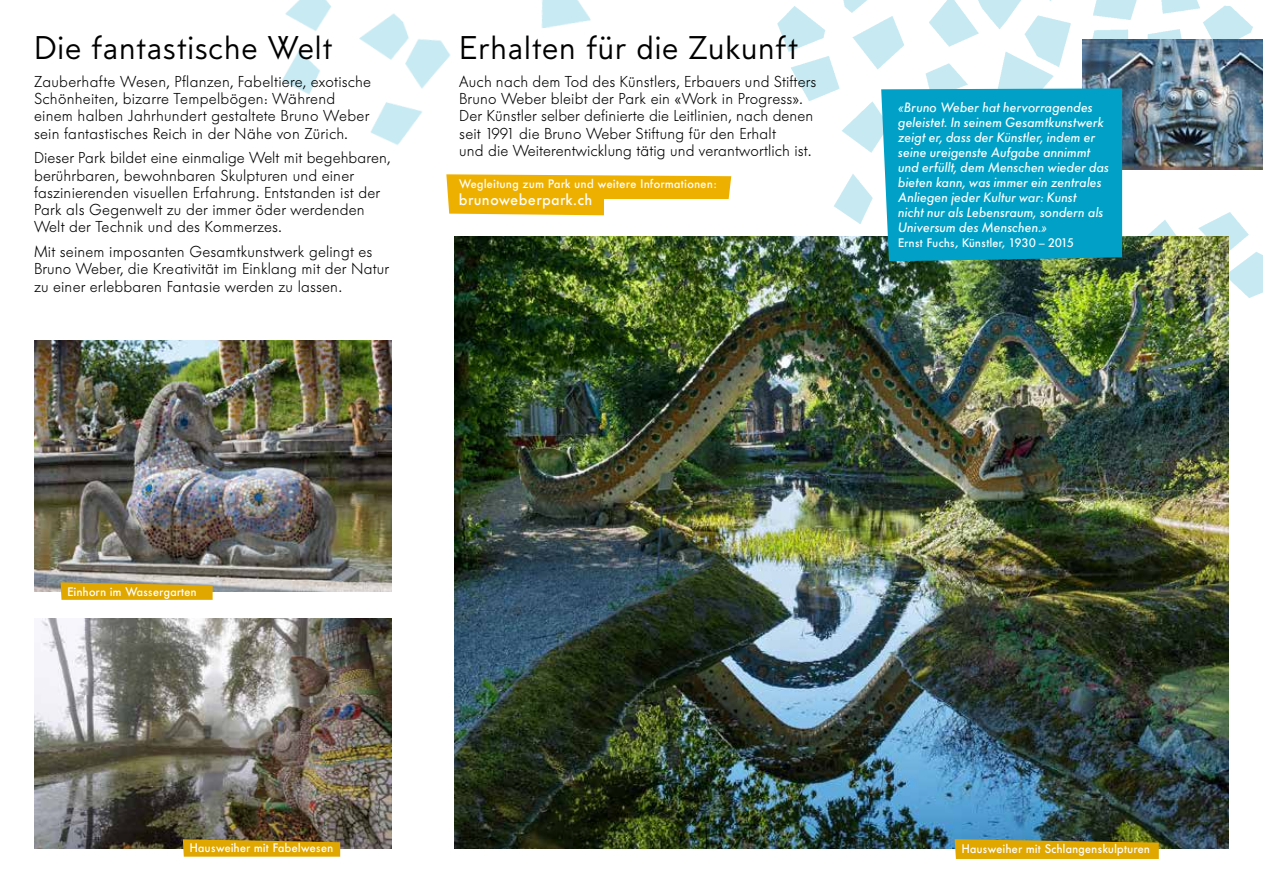
<style>
.page{position:relative;width:1263px;height:893px;background:#fff}
.page>*{position:absolute;margin:0;border:0;box-sizing:border-box;transform-origin:0 0}
.t1{font:33px "MTT Milano";letter-spacing:.01em;color:#000}
.t2{font:300 15.75px/17.2px "Futura BQ";letter-spacing:.01em;color:#000}
.t3{font:500 15.75px "Futura BQ";letter-spacing:.04em;color:#fff}
.t4{font:italic 500 13.5px/15px "Futura BQ";letter-spacing:.015em;color:#fff}
.t5{font:500 12.3px "Futura BQ";letter-spacing:.02em;color:#fff}
</style>
<div class="page">
<img style="left:282px;top:0;width:309px;height:145px">
<img style="left:777px;top:0;width:486px;height:298px">
<img style="left:454px;top:236px;width:775px;height:613px">
<svg style="left:446px;top:174px;width:285px;height:42px;background:#efb511"></svg>
<img style="left:34px;top:340px;width:357px;height:252px">
<img style="left:34px;top:619px;width:357px;height:230px">
<svg style="left:61px;top:582px;width:152px;height:18px;background:#d9a714"></svg>
<svg style="left:183px;top:839px;width:157px;height:18px;background:#d39f0a"></svg>
<svg style="left:955px;top:839px;width:204px;height:20px;background:#d09f07"></svg>
<div style="left:604px;top:199px;width:191px;height:28px;background:#fff"></div>
<img style="left:1083px;top:40px;width:180px;height:129px">
<div style="left:881px;top:88px;width:241px;height:173px;background:#00a0c7"></div>
<h1 class="t1" style="left:34px;top:29px;width:300px">Die fantastische Welt</h1>
<p class="t2" style="left:34px;top:73px;width:339px">Zauberhafte Wesen, Pflanzen, Fabeltiere, exotische Schönheiten, bizarre Tempelbögen: Während einem halben Jahrhundert gestaltete Bruno Weber sein fantastisches Reich in der Nähe von Zürich.</p>
<p class="t2" style="left:34px;top:150px;width:358px">Dieser Park bildet eine einmalige Welt mit begehbaren, berührbaren, bewohnbaren Skulpturen und einer faszinierenden visuellen Erfahrung. Entstanden ist der Park als Gegenwelt zu der immer öder werdenden Welt der Technik und des Kommerzes.</p>
<p class="t2" style="left:34px;top:243px;width:357px">Mit seinem imposanten Gesamtkunstwerk gelingt es<br>Bruno Weber, die Kreativität im Einklang mit der Natur zu einer erlebbaren Fantasie werden zu lassen.</p>
<h1 class="t1" style="left:459px;top:29px;width:340px">Erhalten für die Zukunft</h1>
<p class="t2" style="left:459px;top:73px;width:359px">Auch nach dem Tod des Künstlers, Erbauers und Stifters Bruno Weber bleibt der Park ein «Work in Progress».<br>Der Künstler selber definierte die Leitlinien, nach denen seit 1991 die Bruno Weber Stiftung für den Erhalt<br>und die Weiterentwicklung tätig und verantwortlich ist.</p>
<p class="t5" style="left:459px;top:177px;width:259px">Wegleitung zum Park und weitere Informationen:</p>
<p class="t3" style="left:459px;top:190px;width:135px">brunoweberpark.ch</p>
<p class="t4" style="left:898px;top:100px;width:212px">«Bruno Weber hat hervorragendes geleistet. In seinem Gesamtkunstwerk zeigt er, dass der Künstler, indem er seine ureigenste Aufgabe annimmt und erfüllt, dem Menschen wieder das bieten kann, was immer ein zentrales Anliegen jeder Kultur war: Kunst<br>nicht nur als Lebensraum, sondern als Universum des Menschen.»</p>
<p class="t5" style="left:898px;top:235px;width:177px">Ernst Fuchs, Künstler, 1930 – 2015</p>
<p class="t5" style="left:68px;top:584px;width:131px">Einhorn im Wassergarten</p>
<p class="t5" style="left:190px;top:841px;width:145px">Hausweiher mit Fabelwesen</p>
<p class="t5" style="left:962px;top:842px;width:190px">Hausweiher mit Schlangenskulpturen</p>
</div>
